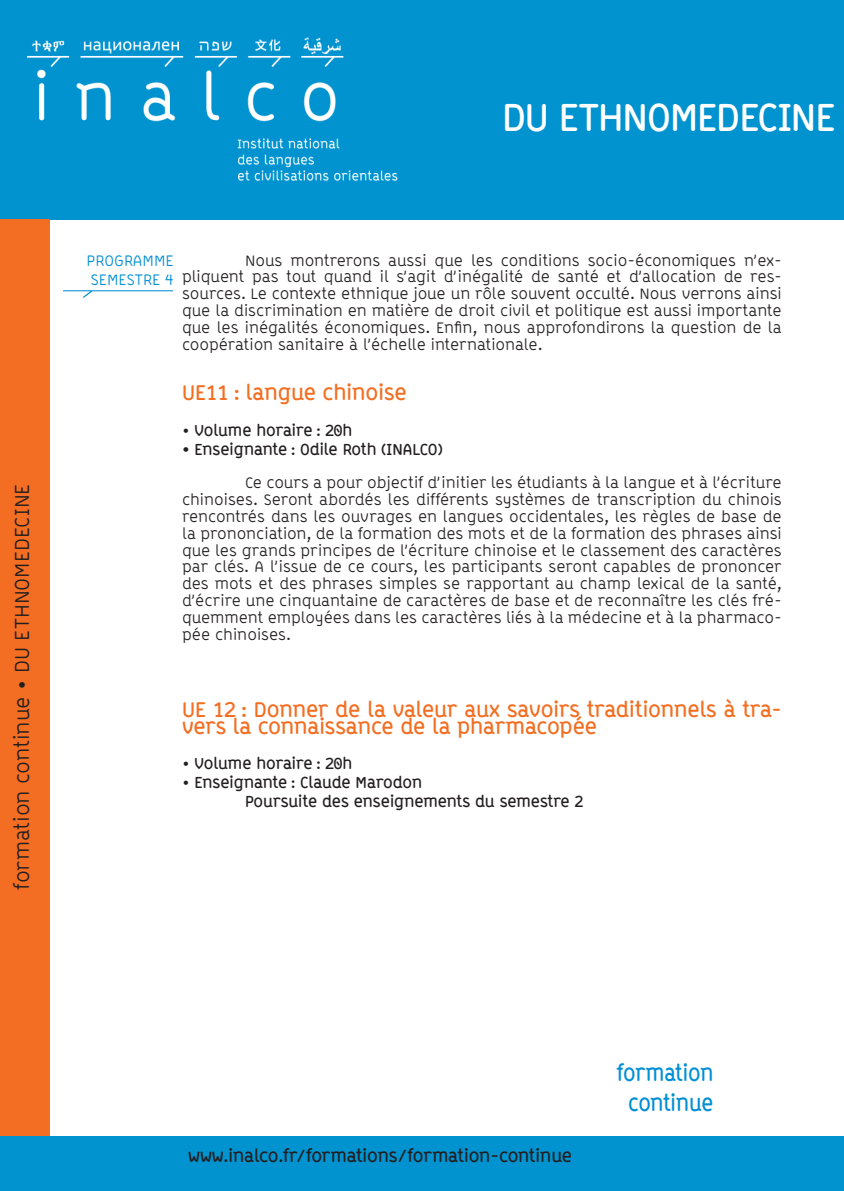
<style>
.page{position:relative;width:844px;height:1191px;background:#fff}
.page>*{position:absolute;margin:0;border:0;box-sizing:border-box;transform-origin:0 0}
.TITRAGE_DU_SÉMINAIRE{font:700 38.5px "ABB Line";letter-spacing:-.025em;color:#fff}
.TITRAGE_DU_SÉMINAIRE-2{font:700 22.4px "ABB Line";letter-spacing:-.01em;color:#008fd5;scale:.91 1}
.TEXTE_COURANT_AVEC_R{font:700 21px/16.8px "ABB Line";color:#f36e21}
.t1{font:21px "ABB Line";color:#231f20}
.TEXTE_COURANT{font:700 17.5px "ABB Line";color:#231f20}
.TEXTE_COURANT_AVEC_R-2{font:15.75px/16.8px "ABB Line";color:#231f20;text-align:justify}
.TEXTE_COURANT_AVEC_R-3{font:700 15.75px "ABB Line";color:#231f20}
.GAUCHE_-_OBJECTIFS{font:15.75px/18.9px "ABB Line";color:#008fd5}
.s1{font-weight:400}
</style>
<div class="page">
<div style="left:1px;top:0;width:842px;height:220px;background:#0093d0"></div>
<img style="left:27px;top:37px;width:371px;height:144px">
<div style="left:0;top:220px;width:50px;height:971px;background:#f36e22"></div>
<div style="left:1px;top:1136px;width:842px;height:55px;background:#0093d0"></div>
<svg style="left:63px;top:290px;width:110px;height:8px"></svg>
<p class="t1" style="left:10px;top:889px;width:407px;rotate:-90deg">formation continue • DU ETHNOMEDECINE</p>
<p class="TITRAGE_DU_SÉMINAIRE" style="left:502px;top:95px;width:335px">DU ETHNOMEDECINE</p>
<p class="GAUCHE_-_OBJECTIFS" style="left:86px;top:251px;width:89px">PROGRAMME<br>SEMESTRE 4</p>
<p class="TEXTE_COURANT_AVEC_R-2" style="left:182px;top:252px;width:601px;text-indent:63px">Nous montrerons aussi que les conditions socio-économiques n’ex&shy;pliquent pas tout quand il s’agit d’inégalité de santé et d’allocation de res&shy;sources. Le contexte ethnique joue un rôle souvent occulté. Nous verrons ainsi que la discrimination en matière de droit civil et politique est aussi importante que les inégalités économiques. Enfin, nous approfondirons la question de la coopération sanitaire à l’échelle internationale.</p>
<p class="TEXTE_COURANT_AVEC_R" style="left:182px;top:384px;width:226px">UE11 : langue chinoise</p>
<p class="TEXTE_COURANT_AVEC_R-3" style="left:182px;top:421px;width:172px"><span class="s1">•</span> Volume horaire : 20h</p>
<p class="TEXTE_COURANT_AVEC_R-3" style="left:182px;top:440px;width:262px">• Enseignante : Odile Roth (INALCO)</p>
<p class="TEXTE_COURANT_AVEC_R-2" style="left:182px;top:474px;width:601px;text-indent:63px">Ce cours a pour objectif d’initier les étudiants à la langue et à l’écriture chinoises. Seront abordés les différents systèmes de transcription du chinois rencontrés dans les ouvrages en langues occidentales, les règles de base de la prononciation, de la formation des mots et de la formation des phrases ainsi que les grands principes de l’écriture chinoise et le classement des caractères par clés. A l’issue de ce cours, les participants seront capables de prononcer des mots et des phrases simples se rapportant au champ lexical de la santé, d’écrire une cinquantaine de caractères de base et de reconnaître les clés fré&shy;quemment employées dans les caractères liés à la médecine et à la pharmaco&shy;pée chinoises.</p>
<p class="TEXTE_COURANT_AVEC_R" style="left:182px;top:701px;width:601px">UE 12 : Donner de la valeur aux savoirs traditionnels à tra&shy;vers la connaissance de la pharmacopée</p>
<p class="TEXTE_COURANT_AVEC_R-3" style="left:182px;top:754px;width:172px"><span class="s1">•</span> Volume horaire : 20h</p>
<p class="TEXTE_COURANT_AVEC_R-3" style="left:182px;top:772px;width:241px"><span class="s1">•</span> Enseignante : Claude Marodon</p>
<p class="TEXTE_COURANT_AVEC_R-3" style="left:245px;top:791px;width:339px">Poursuite des enseignements du semestre 2</p>
<p class="TEXTE_COURANT" style="left:188px;top:1145px;width:385px">www.inalco.fr/formations/formation-continue</p>
<p class="TITRAGE_DU_SÉMINAIRE-2" style="left:616px;top:1059px;width:107px">formation</p>
<p class="TITRAGE_DU_SÉMINAIRE-2" style="left:628px;top:1089px;width:95px">continue</p>
</div>
